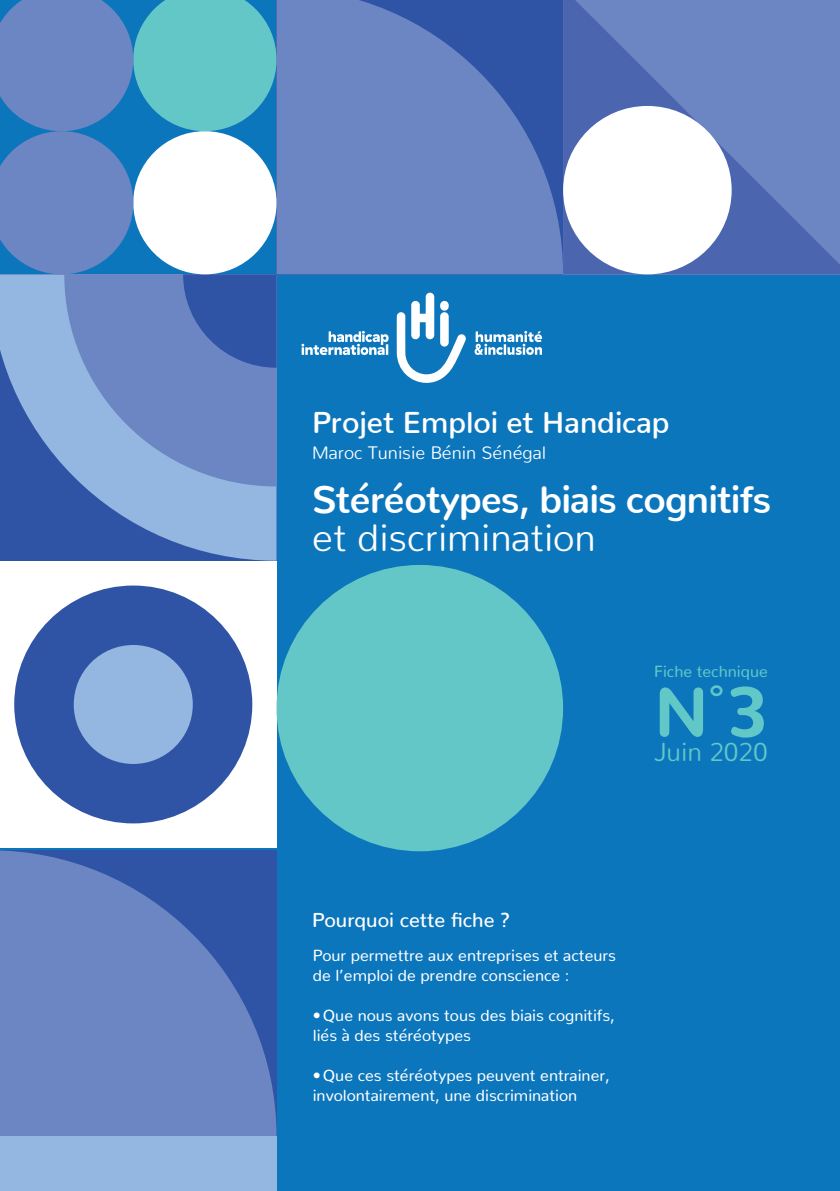
<style>
.page{position:relative;width:840px;height:1191px;background:#fff}
.page>*{position:absolute;margin:0;border:0;box-sizing:border-box;transform-origin:0 0}
.Titre_général_-_H{font:800 70px "Nunito";color:#61c8c7}
.Titre_général_-_H-2{font:700 38px/38px "Nunito";letter-spacing:-.02em;color:#fff}
.Titre_général_-_H-3{font:600 30px "Nunito";color:#fff}
.Titre_général_-_H-4{font:300 26px "Nunito";color:#61c8c7}
.t1{font:500 20px "Nunito";color:#fff}
.Titre_général_-_H-5{font:300 18px "Nunito";color:#fff}
.t2{font:16px/20px "Nunito";color:#fff}
.Titre_général_-_H-6{font:16px "Nunito";color:#61c8c7}
.s1{font-weight:300}
</style>
<div class="page">
<div style="left:0;top:0;width:839px;height:1191px;background:#0c76bc"></div>
<svg style="left:0;top:850px;width:276px;height:286px;background:#5e7abc"></svg>
<svg style="left:562px;top:0;width:277px;height:274px;background:#607abc"></svg>
<div style="left:562px;top:106px;width:169px;height:168px;background:#fff;border-radius:50%"></div>
<div style="left:0;top:561px;width:276px;height:286px;background:#fff"></div>
<div style="left:14px;top:585px;width:238px;height:238px;background:#2f54a5;border-radius:50%"></div>
<div style="left:74px;top:645px;width:119px;height:119px;background:#94b7e1;border-radius:50%"></div>
<svg style="left:0;top:368px;width:276px;height:193px;background:#5e82c0"></svg>
<svg style="left:64px;top:368px;width:212px;height:118px;background:#7996cd"></svg>
<svg style="left:276px;top:0;width:286px;height:274px;background:#607cbd"></svg>
<div style="left:276px;top:565px;width:286px;height:286px;background:#64c7c7;border-radius:50%"></div>
<svg style="left:0;top:0;width:276px;height:368px;background:#74a0cc"></svg>
<div style="left:0;top:1136px;width:276px;height:55px;background:#94b7e1"></div>
<svg style="left:474px;top:331px;width:68px;height:24px"></svg>
<svg style="left:396px;top:293px;width:70px;height:90px"></svg>
<svg style="left:301px;top:331px;width:87px;height:24px"></svg>
<p class="Titre_général_-_H-3" style="left:312px;top:396px;width:359px">Projet Emploi et Handicap</p>
<p class="Titre_général_-_H-5" style="left:312px;top:438px;width:235px">Maroc Tunisie Bénin Sénégal</p>
<p class="Titre_général_-_H-2" style="left:312px;top:476px;width:460px">Stéréotypes, biais cognitifs <span class="s1">et discrimination</span></p>
<p class="Titre_général_-_H-6" style="left:653px;top:657px;width:115px">Fiche technique</p>
<p class="Titre_général_-_H" style="left:654px;top:648px;width:115px">N<sup>°</sup>3</p>
<p class="Titre_général_-_H-4" style="left:653px;top:730px;width:115px">Juin 2020</p>
<h2 class="t1" style="left:312px;top:903px;width:199px">Pourquoi cette fiche ?</h2>
<h2 class="t2" style="left:312px;top:943px;width:304px">Pour permettre aux entreprises et acteurs de l’emploi de prendre conscience :</h2>
<p class="t2" style="left:312px;top:1003px;width:303px">• Que nous avons tous des biais cognitifs, liés à des stéréotypes</p>
<p class="t2" style="left:312px;top:1063px;width:298px">• Que ces stéréotypes peuvent entrainer, involontairement, une discrimination</p>
</div>
